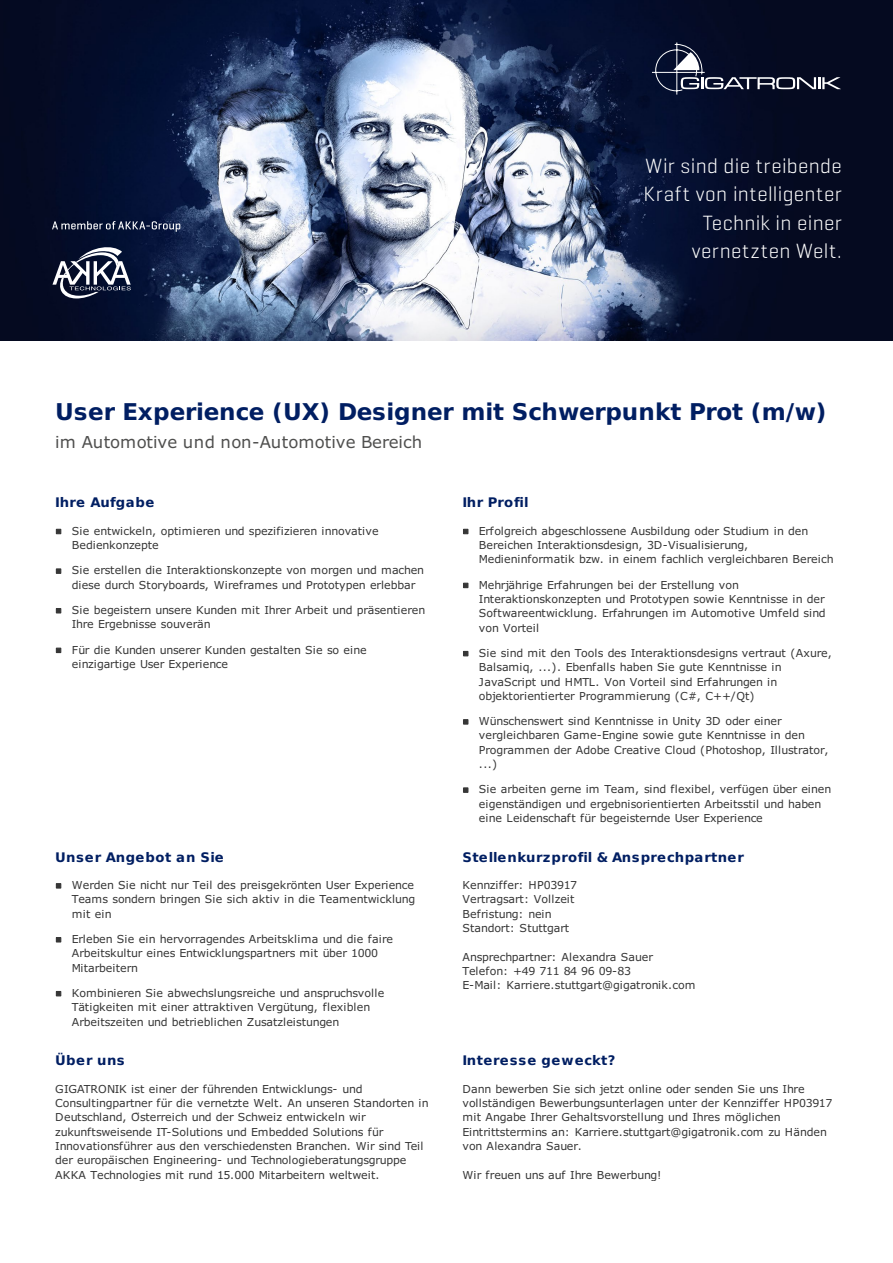
<style>
.page{position:relative;width:893px;height:1263px;background:#fff}
.page>*{position:absolute;margin:0;border:0;box-sizing:border-box;transform-origin:0 0}
.t1{font:700 23.1px "DejaVu Sans";letter-spacing:-.005em;color:#001e62}
.t2{font:300 21px/28.5px "Geogrotesque";letter-spacing:.02em;color:#fff;text-align:right}
.t3{font:16.5px "Verdana";letter-spacing:.01em;color:#4f4f4e}
.t4{font:700 13.2px "DejaVu Sans";letter-spacing:.04em;color:#001e62}
.t5{font:700 13.2px "DejaVu Sans";letter-spacing:.06em;color:#001e62}
.t6{font:700 13.2px "DejaVu Sans";letter-spacing:.01em;color:#001e62}
.t7{font:10.95px/14.2px "Verdana";color:#363636}
.t8{font:10.95px "Verdana";letter-spacing:-.02em;color:#363636}
.s1{font-family:"DejaVu Sans"}
</style>
<div class="page">
<svg style="left:56px;top:529px;width:5px;height:5px"></svg>
<svg style="left:56px;top:568px;width:5px;height:6px"></svg>
<svg style="left:56px;top:608px;width:5px;height:5px"></svg>
<svg style="left:56px;top:648px;width:5px;height:5px"></svg>
<svg style="left:463px;top:529px;width:5px;height:5px"></svg>
<svg style="left:463px;top:583px;width:5px;height:5px"></svg>
<svg style="left:463px;top:651px;width:5px;height:5px"></svg>
<svg style="left:463px;top:719px;width:5px;height:6px"></svg>
<svg style="left:463px;top:787px;width:5px;height:6px"></svg>
<svg style="left:56px;top:883px;width:5px;height:5px"></svg>
<svg style="left:56px;top:937px;width:5px;height:5px"></svg>
<svg style="left:56px;top:991px;width:5px;height:5px"></svg>
<img style="left:0;top:0;width:893px;height:340px">
<svg style="left:652px;top:43px;width:189px;height:52px;background:#232940"></svg>
<svg style="left:52px;top:244px;width:79px;height:54px"></svg>
<svg style="left:52px;top:221px;width:128px;height:11px"></svg>
<h2 class="t2" style="left:644px;top:151px;width:200px">Wir sind die treibende<br>Kraft von intelligenter<br>Technik in einer vernetzten Welt.</h2>
<h1 class="t1" style="left:55px;top:399px;width:772px">User Experience (UX) Designer mit Schwerpunkt Prot (m/w)</h1>
<h3 class="t3" style="left:55px;top:431px;width:368px">im Automotive und non-Automotive Bereich</h3>
<p class="t4" style="left:55px;top:495px;width:101px">Ihre Aufgabe</p>
<p class="t7" style="left:72px;top:523px;width:308px">Sie entwickeln, optimieren und spezifizieren innovative<br>Bedienkonzepte</p>
<p class="t7" style="left:72px;top:563px;width:354px">Sie erstellen die Interaktionskonzepte von morgen und machen diese durch Storyboards, Wireframes und Prototypen erlebbar</p>
<p class="t7" style="left:72px;top:602px;width:355px">Sie begeistern unsere Kunden mit Ihrer Arbeit und präsentieren<br>Ihre Ergebnisse souverän</p>
<p class="t7" style="left:72px;top:642px;width:296px">Für die Kunden unserer Kunden gestalten Sie so eine einzigartige User Experience</p>
<p class="t4" style="left:55px;top:849px;width:170px">Unser Angebot an Sie</p>
<p class="t7" style="left:72px;top:878px;width:345px">Werden Sie nicht nur Teil des preisgekrönten User Experience<br>Teams sondern bringen Sie sich aktiv in die Teamentwicklung mit ein</p>
<p class="t7" style="left:72px;top:931px;width:323px">Erleben Sie ein hervorragendes Arbeitsklima und die faire<br>Arbeitskultur eines Entwicklungspartners mit über 1000<br>Mitarbeitern</p>
<p class="t7" style="left:72px;top:985px;width:314px">Kombinieren Sie abwechslungsreiche und anspruchsvolle<br>Tätigkeiten mit einer attraktiven Vergütung, flexiblen<br>Arbeitszeiten und betrieblichen Zusatzleistungen</p>
<p class="t4" style="left:55px;top:1053px;width:71px">Über uns</p>
<p class="t7" style="left:55px;top:1081px;width:375px">GIGATRONIK ist einer der fu<span class="s1">̈</span>hrenden Entwicklungs- und Consultingpartner fu<span class="s1">̈</span>r die vernetzte Welt. An unseren Standorten in Deutschland, O<span class="s1">̈</span>sterreich und der Schweiz entwickeln wir zukunftsweisende IT-Solutions und Embedded Solutions fu<span class="s1">̈</span>r Innovationsfu<span class="s1">̈</span>hrer aus den verschiedensten Branchen. Wir sind Teil der europa<span class="s1">̈</span>ischen Engineering- und Technologieberatungsgruppe AKKA Technologies mit rund 15.000 Mitarbeitern weltweit.</p>
<p class="t6" style="left:462px;top:495px;width:68px">Ihr Profil</p>
<p class="t7" style="left:479px;top:523px;width:356px">Erfolgreich abgeschlossene Ausbildung oder Studium in den<br>Bereichen Interaktionsdesign, 3D-Visualisierung,<br>Medieninformatik bzw. in einem fachlich vergleichbaren Bereich</p>
<p class="t7" style="left:479px;top:577px;width:348px">Mehrjährige Erfahrungen bei der Erstellung von Interaktionskonzepten und Prototypen sowie Kenntnisse in der Softwareentwicklung. Erfahrungen im Automotive Umfeld sind von Vorteil</p>
<p class="t7" style="left:479px;top:645px;width:354px">Sie sind mit den Tools des Interaktionsdesigns vertraut (Axure, Balsamiq, ...). Ebenfalls haben Sie gute Kenntnisse in JavaScript und HMTL. Von Vorteil sind Erfahrungen in objektorientierter Programmierung (C#, C++/Qt)</p>
<p class="t7" style="left:479px;top:714px;width:351px">Wünschenswert sind Kenntnisse in Unity 3D oder einer vergleichbaren Game-Engine sowie gute Kenntnisse in den Programmen der Adobe Creative Cloud (Photoshop, Illustrator, ...)</p>
<p class="t7" style="left:479px;top:782px;width:354px">Sie arbeiten gerne im Team, sind flexibel, verfügen über einen eigenständigen und ergebnisorientierten Arbeitsstil und haben eine Leidenschaft für begeisternde User Experience</p>
<p class="t4" style="left:462px;top:849px;width:283px">Stellenkurzprofil &amp; Ansprechpartner</p>
<p class="t7" style="left:462px;top:878px;width:116px">Kennziffer: HP03917<br>Vertragsart: Vollzeit<br>Befristung: nein<br>Standort: Stuttgart</p>
<p class="t7" style="left:462px;top:949px;width:234px">Ansprechpartner: Alexandra Sauer<br>Telefon: +49 711 84 96 09-83<br>E-Mail: Karriere.stuttgart@gigatronik.com</p>
<p class="t5" style="left:462px;top:1053px;width:154px">Interesse geweckt?</p>
<p class="t7" style="left:462px;top:1081px;width:372px">Dann bewerben Sie sich jetzt online oder senden Sie uns Ihre vollständigen Bewerbungsunterlagen unter der Kennziffer HP03917 mit Angabe Ihrer Gehaltsvorstellung und Ihres möglichen Eintrittstermins an: Karriere.stuttgart@gigatronik.com zu Händen von Alexandra Sauer.</p>
<p class="t8" style="left:462px;top:1167px;width:201px">Wir freuen uns auf Ihre Bewerbung!</p>
</div>
